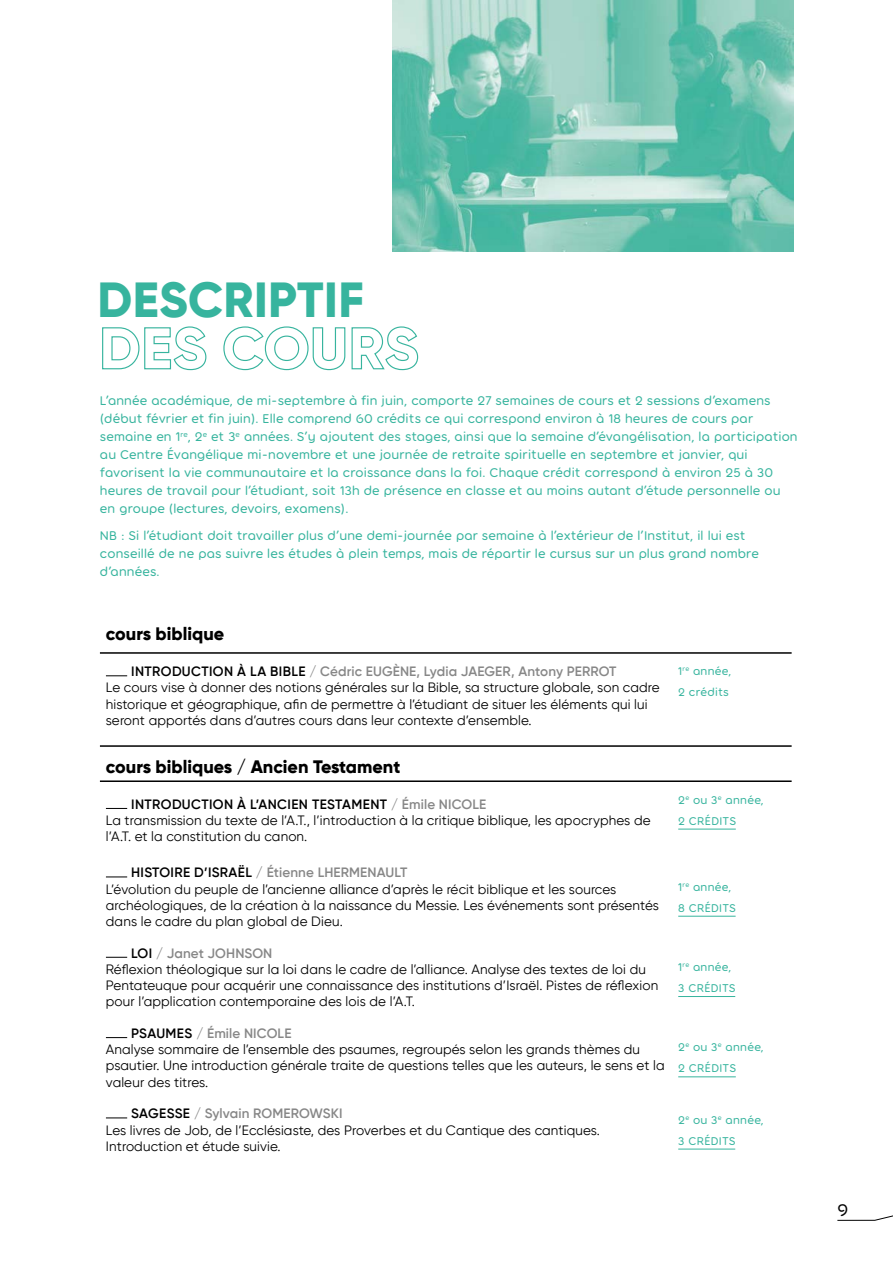
<style>
.page{position:relative;width:893px;height:1263px;background:#fff}
.page>*{position:absolute;margin:0;border:0;box-sizing:border-box;transform-origin:0 0}
.t1{font:800 49.05px "Gilroy";letter-spacing:.01em;color:#37b49e}
.t2{font:800 18px "Gilroy";color:#000}
.t3{font:18px "Torus";color:#000}
.t4{font:13.5px/16.2px "Gilroy";letter-spacing:.01em;color:#000}
.t5{font:13.5px/18px "Torus";letter-spacing:.01em;color:#37b49e}
.t6{font:12px/21px "Torus";letter-spacing:.02em;color:#37b49e}
.s1{font-weight:600}
.s2{font-weight:600;color:#878787}
</style>
<div class="page">
<svg style="left:837px;top:1215px;width:56px;height:6px"></svg>
<hr style="left:100px;top:652px;width:574px;height:2px;background:#000">
<hr style="left:674px;top:652px;width:118px;height:2px;background:#000">
<hr style="left:100px;top:745px;width:574px;height:2px;background:#000">
<hr style="left:674px;top:745px;width:118px;height:2px;background:#000">
<hr style="left:100px;top:780px;width:574px;height:2px;background:#000">
<hr style="left:674px;top:780px;width:118px;height:2px;background:#000">
<svg style="left:106px;top:675px;width:21px;height:1px"></svg>
<svg style="left:106px;top:808px;width:21px;height:1px"></svg>
<hr style="left:678px;top:829px;width:58px;height:1px;background:#37b49e">
<svg style="left:106px;top:876px;width:21px;height:1px"></svg>
<hr style="left:678px;top:916px;width:58px;height:1px;background:#37b49e">
<svg style="left:106px;top:957px;width:21px;height:1px"></svg>
<hr style="left:678px;top:996px;width:57px;height:1px;background:#37b49e">
<svg style="left:106px;top:1037px;width:21px;height:1px"></svg>
<hr style="left:678px;top:1076px;width:58px;height:1px;background:#37b49e">
<svg style="left:106px;top:1117px;width:21px;height:1px"></svg>
<hr style="left:678px;top:1149px;width:57px;height:1px;background:#37b49e">
<svg style="left:102px;top:326px;width:105px;height:45px"></svg>
<svg style="left:223px;top:326px;width:196px;height:45px"></svg>
<img style="left:393px;top:0;width:400px;height:251px">
<h1 class="t1" style="left:97px;top:269px;width:268px">DESCRIPTIF</h1>
<p class="t5" style="left:100px;top:391px;width:699px">L’année académique, de mi-septembre à fin juin, comporte 27 semaines de cours et 2 sessions d’examens (début février et fin juin). Elle comprend 60 crédits ce qui correspond environ à 18 heures de cours par semaine en 1<sup>re</sup>, 2<sup>e</sup> et 3<sup>e</sup> années. S’y ajoutent des stages, ainsi que la semaine d’évangélisation, la participation au Centre Évangélique mi-novembre et une journée de retraite spirituelle en septembre et janvier, qui favorisent la vie communautaire et la croissance dans la foi. Chaque crédit correspond à environ 25 à 30 heures de travail pour l’étudiant, soit 13h de présence en classe et au moins autant d’étude personnelle ou en groupe (lectures, devoirs, examens).</p>
<p class="t5" style="left:100px;top:526px;width:660px">NB : Si l’étudiant doit travailler plus d’une demi-journée par semaine à l’extérieur de l’Institut, il lui est conseillé de ne pas suivre les études à plein temps, mais de répartir le cursus sur un plus grand nombre d’années.</p>
<h2 class="t2" style="left:106px;top:622px;width:120px">cours biblique</h2>
<p class="t4" style="left:106px;top:663px;width:555px;text-indent:25px"><span class="s1">INTRODUCTION À LA BIBLE</span> <span class="s2">/ Cédric EUGÈNE, Lydia JAEGER, Antony PERROT<br></span>Le cours vise à donner des notions générales sur la Bible, sa structure globale, son cadre historique et géographique, afin de permettre à l’étudiant de situer les éléments qui lui seront apportés dans d’autres cours dans leur contexte d’ensemble.</p>
<p class="t6" style="left:678px;top:660px;width:54px">1<sup>re</sup> année,<br>2 crédits</p>
<h2 class="t2" style="left:106px;top:755px;width:296px">cours bibliques / Ancien Testament</h2>
<p class="t4" style="left:106px;top:796px;width:546px;text-indent:25px"><span class="s1">INTRODUCTION À L’ANCIEN TESTAMENT</span> <span class="s2">/ Émile NICOLE<br></span>La transmission du texte de l’A.T., l’introduction à la critique biblique, les apocryphes de l’A.T. et la constitution du canon.</p>
<p class="t6" style="left:678px;top:789px;width:87px">2<sup>e</sup> ou 3<sup>e</sup> année,<br>2 CRÉDITS</p>
<p class="t4" style="left:106px;top:864px;width:555px;text-indent:25px"><span class="s1">HISTOIRE D’ISRAËL</span> <span class="s2">/ Étienne LHERMENAULT<br></span>L’évolution du peuple de l’ancienne alliance d’après le récit biblique et les sources archéologiques, de la création à la naissance du Messie. Les événements sont présentés dans le cadre du plan global de Dieu.</p>
<p class="t6" style="left:678px;top:876px;width:59px">1<sup>re</sup> année,<br>8 CRÉDITS</p>
<p class="t4" style="left:106px;top:945px;width:554px;text-indent:25px"><span class="s1">LOI</span> <span class="s2">/ Janet JOHNSON<br></span>Réflexion théologique sur la loi dans le cadre de l’alliance. Analyse des textes de loi du Pentateuque pour acquérir une connaissance des institutions d’Israël. Pistes de réflexion pour l’application contemporaine des lois de l’A.T.</p>
<p class="t4" style="left:106px;top:1025px;width:560px;text-indent:25px"><span class="s1">PSAUMES</span> <span class="s2">/ Émile NICOLE<br></span>Analyse sommaire de l’ensemble des psaumes, regroupés selon les grands thèmes du psautier. Une introduction générale traite de questions telles que les auteurs, le sens et la valeur des titres.</p>
<p class="t6" style="left:678px;top:956px;width:59px">1<sup>re</sup> année,<br>3 CRÉDITS</p>
<p class="t6" style="left:678px;top:1036px;width:87px">2<sup>e</sup> ou 3<sup>e</sup> année,<br>2 CRÉDITS</p>
<p class="t4" style="left:106px;top:1105px;width:496px;text-indent:25px"><span class="s1">SAGESSE</span> <span class="s2">/ Sylvain ROMEROWSKI<br></span>Les livres de Job, de l’Ecclésiaste, des Proverbes et du Cantique des cantiques.<br>Introduction et étude suivie.</p>
<p class="t6" style="left:678px;top:1109px;width:87px">2<sup>e</sup> ou 3<sup>e</sup> année,<br>3 CRÉDITS</p>
<h2 class="t3" style="left:837px;top:1199px;width:12px">9</h2>
</div>
